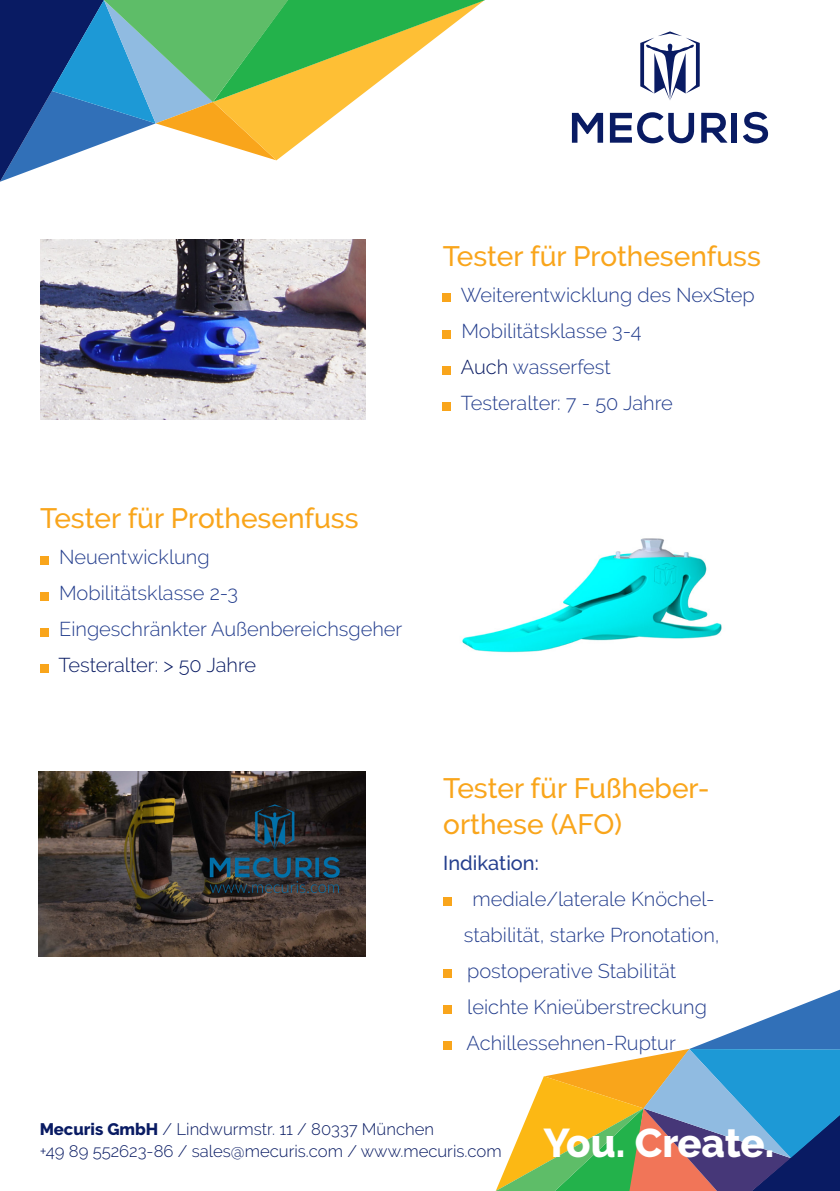
<style>
.page{position:relative;width:840px;height:1191px;background:#fff}
.page>*{position:absolute;margin:0;border:0;box-sizing:border-box;transform-origin:0 0}
.t1{font:800 40px "Raleway";letter-spacing:-.005em;color:#fff}
.t2{font:500 28px/36px "Raleway";color:#f9a51b}
.t3{font:300 20px "Raleway";color:#253f8e}
.t4{font:300 20px "Raleway";color:#091b63}
.t5{font:500 20px "Raleway";color:#253f8e}
.t6{font:300 16.6px/21.6px "Raleway";color:#091b63}
.s1{color:#091b63}
.s2{font-weight:800}
</style>
<div class="page">
<img style="left:40px;top:239px;width:325px;height:181px">
<img style="left:462px;top:538px;width:260px;height:115px">
<img style="left:39px;top:771px;width:326px;height:185px">
<div style="left:442px;top:294px;width:9px;height:8px;background:#f9a51b"></div>
<div style="left:442px;top:330px;width:9px;height:8px;background:#f9a51b"></div>
<div style="left:442px;top:366px;width:9px;height:8px;background:#f9a51b"></div>
<div style="left:442px;top:402px;width:9px;height:8px;background:#f9a51b"></div>
<div style="left:40px;top:556px;width:9px;height:8px;background:#f9a51b"></div>
<div style="left:40px;top:592px;width:9px;height:8px;background:#f9a51b"></div>
<div style="left:40px;top:628px;width:9px;height:8px;background:#f9a51b"></div>
<div style="left:40px;top:664px;width:9px;height:8px;background:#f9a51b"></div>
<div style="left:443px;top:897px;width:8px;height:8px;background:#f9a51b"></div>
<svg style="left:0;top:0;width:485px;height:182px"></svg>
<svg style="left:443px;top:969px;width:396px;height:222px"></svg>
<svg style="left:571px;top:113px;width:31px;height:30px"></svg>
<svg style="left:609px;top:112px;width:84px;height:31px"></svg>
<svg style="left:701px;top:113px;width:26px;height:30px"></svg>
<div style="left:731px;top:113px;width:5px;height:30px;background:#091b63"></div>
<svg style="left:743px;top:112px;width:24px;height:31px"></svg>
<svg style="left:640px;top:31px;width:59px;height:69px"></svg>
<p class="t2" style="left:40px;top:500px;width:319px">Tester für Prothesenfuss</p>
<p class="t3" style="left:59px;top:545px;width:152px">Neuentwicklung</p>
<p class="t3" style="left:59px;top:581px;width:180px">Mobilitätsklasse 2-3</p>
<p class="t3" style="left:59px;top:617px;width:344px">Eingeschränkter Außenbereichsgeher</p>
<p class="t4" style="left:58px;top:653px;width:199px">Testeralter: &gt; 50 Jahre</p>
<p class="t2" style="left:442px;top:238px;width:319px">Tester für Prothesenfuss</p>
<p class="t3" style="left:460px;top:283px;width:295px">Weiterentwicklung des NexStep</p>
<p class="t3" style="left:461px;top:319px;width:181px">Mobilitätsklasse 3-4</p>
<p class="t3" style="left:460px;top:355px;width:151px"><span class="s1">Auch</span> wasserfest</p>
<p class="t3" style="left:460px;top:391px;width:213px">Testeralter: 7 - 50 Jahre</p>
<p class="t2" style="left:443px;top:769px;width:268px">Tester für Fußheber&shy;orthese (AFO)</p>
<p class="t5" style="left:443px;top:851px;width:97px">Indikation:</p>
<p class="t3" style="left:472px;top:887px;width:243px">mediale/laterale Knöchel-</p>
<p class="t3" style="left:463px;top:923px;width:257px">stabilität, starke Pronotation,</p>
<p class="t3" style="left:467px;top:959px;width:210px">postoperative Stabilität</p>
<p class="t3" style="left:467px;top:995px;width:241px">leichte Knieüberstreckung</p>
<p class="t3" style="left:466px;top:1031px;width:210px">Achillessehnen-Ruptur</p>
<p class="t6" style="left:40px;top:1118px;width:463px"><span class="s2">Mecuris GmbH</span> / Lindwurmstr. 11 / 80337 München<br>+49 89 552623-86 / sales@mecuris.com / www.mecuris.com</p>
<h1 class="t1" style="left:543px;top:1119px;width:232px">You. Create.</h1>
</div>
